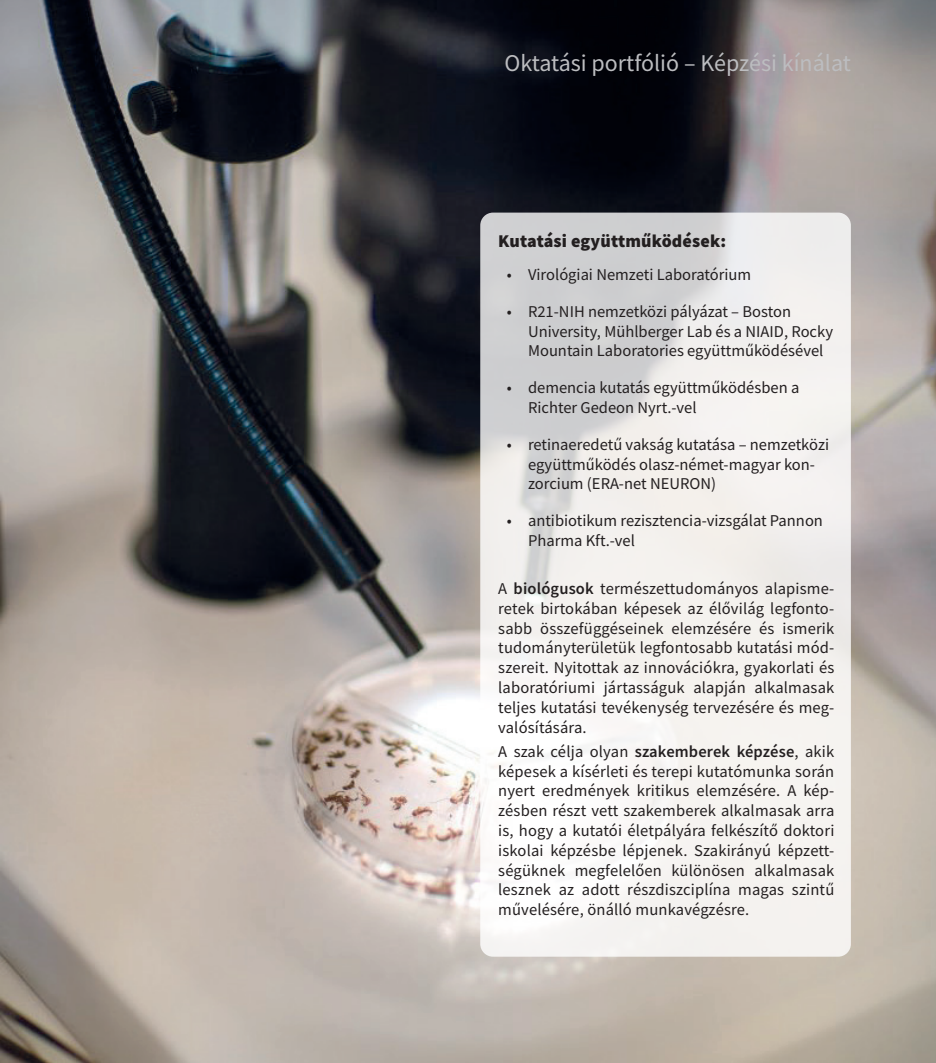
<style>
.page{position:relative;width:936px;height:1063px;background:#fff}
.page>*{position:absolute;margin:0;border:0;box-sizing:border-box;transform-origin:0 0}
.t1{font:24px "Source Sans Pro";color:#bcbdc0}
.t2{font:900 18px "Source Sans Pro";letter-spacing:.01em;color:#231f20}
.t3{font:16.5px/19.8px "Source Sans Pro";color:#231f20}
.s1{font-weight:600}
</style>
<div class="page">
<img style="left:0;top:0;width:935px;height:1063px">
<svg style="left:480px;top:213px;width:370px;height:744px;fill:#f4f2ef"></svg>
<h1 class="t1" style="left:504px;top:48px;width:348px">Oktatási portfólió – Képzési kínálat</h1>
<p class="t2" style="left:498px;top:229px;width:229px">Kutatási együttműködések:</p>
<p class="t3" style="left:506px;top:264px;width:246px">• Virológiai Nemzeti Laboratórium</p>
<p class="t3" style="left:528px;top:301px;width:306px;text-indent:-21px">• R21-NIH nemzetközi pályázat – Boston<br>University, Mühlberger Lab és a NIAID, Rocky<br>Mountain Laboratories együttműködésével</p>
<p class="t3" style="left:528px;top:378px;width:273px;text-indent:-21px">• demencia kutatás együttműködésben a<br>Richter Gedeon Nyrt.-vel</p>
<p class="t3" style="left:528px;top:434px;width:302px;text-indent:-21px">• retinaeredetű vakság kutatása – nemzetközi együttműködés olasz-német-magyar kon&shy;zorcium (ERA-net NEURON)</p>
<p class="t3" style="left:528px;top:511px;width:296px;text-indent:-21px">• antibiotikum rezisztencia-vizsgálat Pannon<br>Pharma Kft.-vel</p>
<p class="t3" style="left:498px;top:579px;width:337px;text-align:justify">A <span class="s1">biológusok</span> természettudományos alapisme&shy;retek birtokában képesek az élővilág legfonto&shy;sabb összefüggéseinek elemzésére és ismerik tudományterületük legfontosabb kutatási mód&shy;szereit. Nyitottak az innovációkra, gyakorlati és laboratóriumi jártasságuk alapján alkalmasak teljes kutatási tevékenység tervezésére és meg&shy;valósítására.</p>
<p class="t3" style="left:498px;top:741px;width:337px;text-align:justify">A szak célja olyan <span class="s1">szakemberek képzése</span>, akik képesek a kísérleti és terepi kutatómunka során nyert eredmények kritikus elemzésére. A kép&shy;zésben részt vett szakemberek alkalmasak arra is, hogy a kutatói életpályára felkészítő doktori iskolai képzésbe lépjenek. Szakirányú képzett&shy;ségüknek megfelelően különösen alkalmasak lesznek az adott részdiszciplína magas szintű művelésére, önálló munkavégzésre.</p>
</div>
